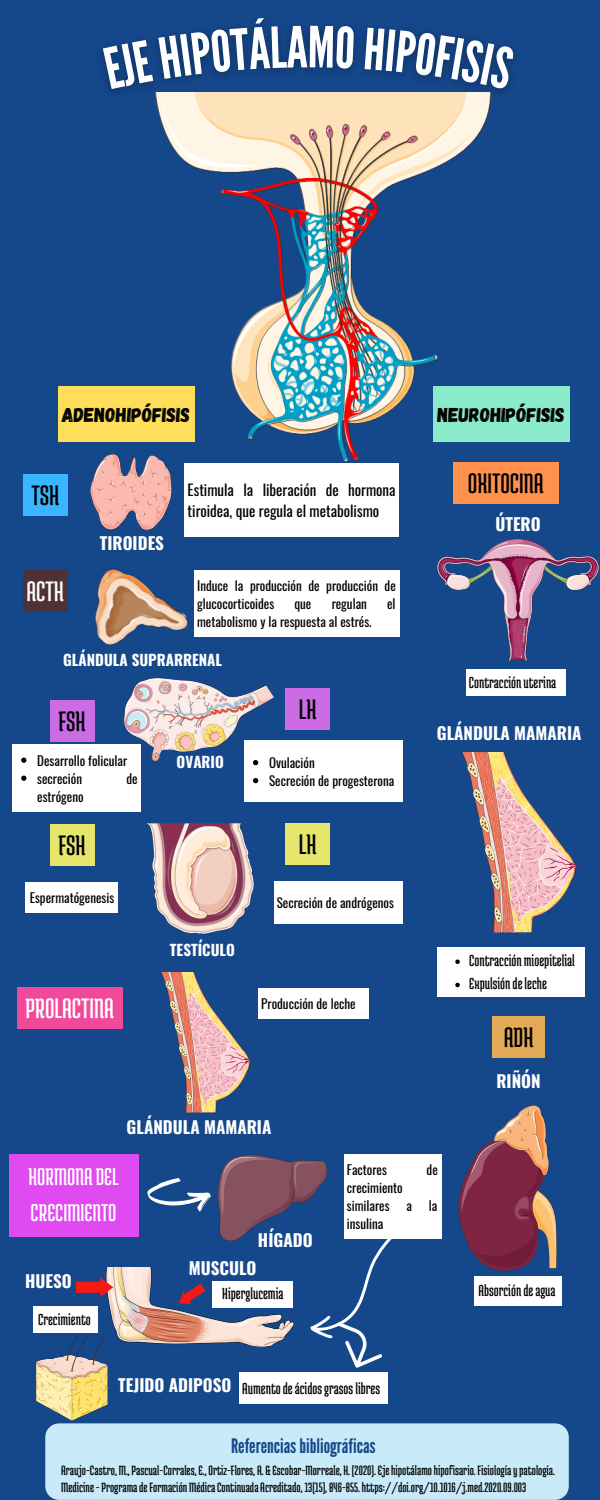
<style>
.page{position:relative;width:600px;height:1500px;background:#15478b}
.page>*{position:absolute;margin:0;border:0;box-sizing:border-box;transform-origin:0 0}
.t1{font:30px "Medula One";color:#000}
.t2{font:30px "Medula One";color:#fff}
.t3{font:26px/36px "Medula One";color:#fff}
.t4{font:20px "Gagalin";color:#000}
.t5{font:20px "League Gothic";color:#15478b}
.t6{font:17px/23.2px "Medula One";color:#000}
.t7{font:700 17px "Oswald";color:#fff}
.t8{font:15px/21px "Oswald";color:#000}
.t9{font:700 15px "Oswald";color:#fff}
.t10{font:14.4px/17.2px "Medula One";color:#000}
.t11{font:13px/18px "Oswald";color:#000}
</style>
<div class="page">
<div style="left:45px;top:1423px;width:524px;height:77px;background:#c8eaf9;border-radius:14px"></div>
<img style="left:156px;top:123px;width:335px;height:338px">
<img style="left:458px;top:1105px;width:98px;height:165px">
<img style="left:462px;top:752px;width:115px;height:180px">
<img style="left:437px;top:540px;width:162px;height:121px">
<div style="left:474px;top:1276px;width:88px;height:30px;background:#fff"></div>
<div style="left:466px;top:669px;width:100px;height:27px;background:#fff"></div>
<div style="left:437px;top:947px;width:147px;height:50px;background:#fff"></div>
<svg style="left:455px;top:959px;width:5px;height:5px"></svg>
<svg style="left:455px;top:983px;width:5px;height:4px"></svg>
<div style="left:453px;top:462px;width:106px;height:41px;background:#ff914d"></div>
<div style="left:433px;top:386px;width:136px;height:55px;background:#8aebca"></div>
<div style="left:58px;top:386px;width:136px;height:55px;background:#ffde59"></div>
<div style="left:492px;top:1016px;width:53px;height:41px;background:#e3aa55"></div>
<div style="left:23px;top:474px;width:45px;height:41px;background:#38b6ff"></div>
<img style="left:91px;top:454px;width:80px;height:76px">
<div style="left:185px;top:463px;width:214px;height:74px;background:#fff"></div>
<div style="left:23px;top:570px;width:45px;height:41px;background:#4e3236"></div>
<img style="left:95px;top:569px;width:93px;height:76px">
<div style="left:194px;top:570px;width:206px;height:67px;background:#fff"></div>
<div style="left:285px;top:688px;width:45px;height:42px;background:#cb6ce6"></div>
<div style="left:50px;top:824px;width:45px;height:41px;background:#e6e56c"></div>
<img style="left:124px;top:678px;width:149px;height:83px">
<div style="left:12px;top:744px;width:128px;height:68px;background:#fff"></div>
<svg style="left:21px;top:758px;width:5px;height:5px"></svg>
<svg style="left:21px;top:776px;width:5px;height:5px"></svg>
<div style="left:244px;top:741px;width:159px;height:61px;background:#fff"></div>
<svg style="left:253px;top:760px;width:5px;height:5px"></svg>
<svg style="left:253px;top:778px;width:5px;height:5px"></svg>
<div style="left:50px;top:700px;width:45px;height:42px;background:#cb6ce6"></div>
<div style="left:285px;top:823px;width:45px;height:41px;background:#e6e56c"></div>
<div style="left:26px;top:882px;width:92px;height:31px;background:#fff"></div>
<img style="left:147px;top:823px;width:106px;height:110px">
<div style="left:274px;top:881px;width:129px;height:43px;background:#fff"></div>
<img style="left:161px;top:972px;width:90px;height:141px">
<div style="left:17px;top:987px;width:106px;height:41px;background:#f14a9a"></div>
<div style="left:258px;top:988px;width:111px;height:31px;background:#fff"></div>
<img style="left:219px;top:1155px;width:108px;height:85px">
<div style="left:9px;top:1154px;width:130px;height:82px;background:#df4af1"></div>
<svg style="left:147px;top:1178px;width:64px;height:34px"></svg>
<div style="left:344px;top:1154px;width:97px;height:85px;background:#fff"></div>
<img style="left:106px;top:1268px;width:187px;height:78px">
<img style="left:36px;top:1332px;width:72px;height:89px">
<svg style="left:76px;top:1278px;width:37px;height:19px"></svg>
<div style="left:33px;top:1306px;width:65px;height:26px;background:#fff"></div>
<svg style="left:175px;top:1281px;width:32px;height:29px"></svg>
<div style="left:212px;top:1281px;width:81px;height:27px;background:#fff"></div>
<div style="left:239px;top:1372px;width:149px;height:31px;background:#fff"></div>
<svg style="left:293px;top:1219px;width:149px;height:149px"></svg>
<img style="left:101px;top:31px;width:405px;height:92px">
<svg style="left:103px;top:23px;width:251px;height:66px"></svg>
<svg style="left:365px;top:29px;width:150px;height:61px"></svg>
<h3 class="t4" style="left:62px;top:402px;width:130px">ADENOHIPÓFISIS</h3>
<h3 class="t4" style="left:438px;top:402px;width:129px">NEUROHIPÓFISIS</h3>
<h1 class="t1" style="left:31px;top:479px;width:29px">TSH</h1>
<h3 class="t7" style="left:100px;top:530px;width:66px">TIROIDES</h3>
<p class="t8" style="left:188px;top:479px;width:209px">Estimula la liberación de hormona tiroidea, que regula el metabolismo</p>
<h1 class="t2" style="left:26px;top:575px;width:39px">ACTH</h1>
<p class="t11" style="left:197px;top:576px;width:200px">Induce la producción de producción de glucocorticoides</p>
<p class="t11" style="left:295px;top:594px;width:18px">que</p>
<p class="t11" style="left:332px;top:594px;width:37px">regulan</p>
<p class="t11" style="left:387px;top:594px;width:10px">el</p>
<p class="t11" style="left:197px;top:612px;width:176px">metabolismo y la respuesta al estrés.</p>
<p class="t9" style="left:63px;top:648px;width:160px">GLÁNDULA SUPRARRENAL</p>
<h1 class="t1" style="left:58px;top:706px;width:29px">FSH</h1>
<p class="t11" style="left:37px;top:751px;width:91px">Desarrollo folicular secreción</p>
<p class="t11" style="left:126px;top:769px;width:13px">de</p>
<p class="t11" style="left:37px;top:787px;width:48px">estrógeno</p>
<h1 class="t1" style="left:58px;top:829px;width:29px">FSH</h1>
<p class="t9" style="left:177px;top:750px;width:49px">OVARIO</p>
<h1 class="t1" style="left:299px;top:694px;width:19px">LH</h1>
<p class="t11" style="left:269px;top:753px;width:127px">Ovulación<br>Secreción de progesterona</p>
<h1 class="t1" style="left:299px;top:828px;width:19px">LH</h1>
<p class="t11" style="left:30px;top:888px;width:86px">Espermatógenesis</p>
<p class="t11" style="left:277px;top:893px;width:119px">Secreción de andrógenos</p>
<p class="t9" style="left:170px;top:938px;width:66px">TESTÍCULO</p>
<h1 class="t2" style="left:26px;top:993px;width:90px">PROLACTINA</h1>
<p class="t11" style="left:261px;top:994px;width:96px">Producción de leche</p>
<h3 class="t7" style="left:127px;top:1114px;width:146px">GLÁNDULA MAMARIA</h3>
<h1 class="t1" style="left:468px;top:467px;width:77px">OXITOCINA</h1>
<h3 class="t7" style="left:495px;top:511px;width:47px">ÚTERO</h3>
<h3 class="t6" style="left:469px;top:671px;width:89px">Contracciónuterina</h3>
<h3 class="t7" style="left:437px;top:719px;width:146px">GLÁNDULA MAMARIA</h3>
<h3 class="t6" style="left:469px;top:949px;width:107px">Contracción mioepitelial<br>Expulsióndeleche</h3>
<h1 class="t1" style="left:504px;top:1022px;width:31px">ADH</h1>
<h3 class="t7" style="left:496px;top:1067px;width:46px">RIÑÓN</h3>
<h2 class="t3" style="left:28px;top:1158px;width:92px">HORMONADEL<br>CRECIMIENTO</h2>
<p class="t11" style="left:347px;top:1160px;width:41px">Factores</p>
<p class="t11" style="left:427px;top:1160px;width:13px">de</p>
<p class="t11" style="left:347px;top:1178px;width:57px">crecimiento similares</p>
<p class="t11" style="left:406px;top:1196px;width:7px">a</p>
<p class="t11" style="left:429px;top:1196px;width:10px">la</p>
<p class="t11" style="left:347px;top:1214px;width:38px">insulina</p>
<h3 class="t7" style="left:258px;top:1226px;width:56px">HÍGADO</h3>
<h3 class="t7" style="left:25px;top:1268px;width:48px">HUESO</h3>
<h3 class="t6" style="left:38px;top:1307px;width:54px">Crecimiento</h3>
<h3 class="t7" style="left:189px;top:1254px;width:69px">MUSCULO</h3>
<h3 class="t6" style="left:222px;top:1282px;width:63px">Hiperglucemia</h3>
<h3 class="t7" style="left:118px;top:1372px;width:115px">TEJIDO ADIPOSO</h3>
<h3 class="t6" style="left:242px;top:1376px;width:139px">Aumentodeácidosgrasoslibres</h3>
<h3 class="t6" style="left:479px;top:1279px;width:79px">Absorcióndeagua</h3>
<h3 class="t5" style="left:231px;top:1434px;width:146px">Referenciasbibliográficas</h3>
<p class="t10" style="left:61px;top:1461px;width:496px">Araujo-Castro,M.,Pascual-Corrales,E.,Ortiz-Flores,A.&amp;Escobar-Morreale,H. (2020).Ejehipotálamohipofisario.Fisiologíaypatología.<br>Medicine-ProgramadeFormaciónMédicaContinuadaAcreditado,13(15),846-855.https://doi.org/10.1016/j.med.2020.09.003</p>
</div>
